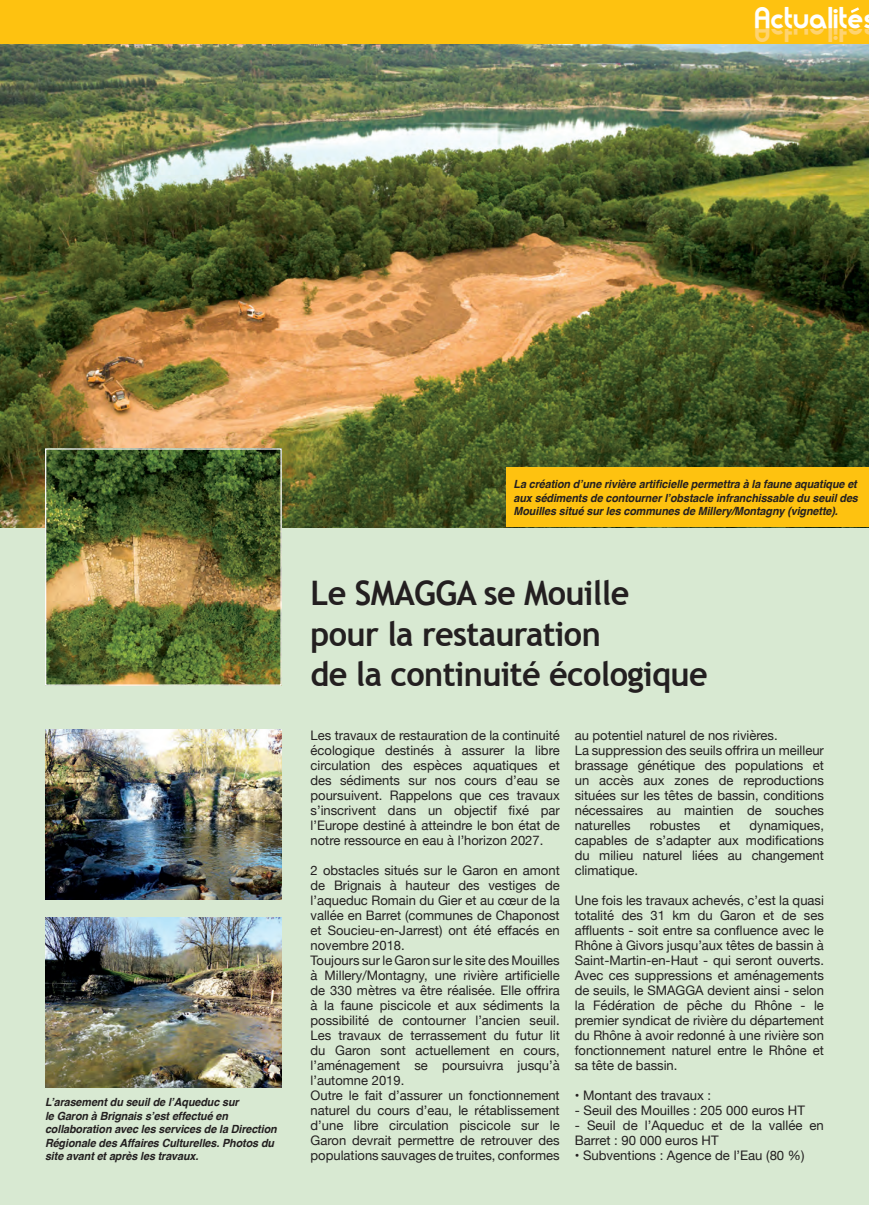
<style>
.page{position:relative;width:869px;height:1205px;background:#fff}
.page>*{position:absolute;margin:0;border:0;box-sizing:border-box;transform-origin:0 0}
.t1{font:700 33.75px "Trebuchet MS";letter-spacing:-.02em;color:#231f20;scale:.96 1}
.t2{font:13.12px/15px "Helvetica Neue";color:#231f20;text-align:justify}
.t3{font:italic 700 11.25px/13.5px "Helvetica";letter-spacing:-.01em;color:#231f20;text-align:justify;scale:.96 1}
</style>
<div class="page">
<div style="left:0;top:68px;width:868px;height:1137px;background:#d8e9d2"></div>
<img style="left:0;top:43px;width:868px;height:484px">
<div style="left:0;top:0;width:868px;height:43px;background:#fec210"></div>
<div style="left:506px;top:467px;width:362px;height:60px;background:#fec210"></div>
<img style="left:47px;top:450px;width:232px;height:234px">
<div style="left:45px;top:448px;width:236px;height:238px;border:1px solid #fff"></div>
<img style="left:45px;top:917px;width:236px;height:170px">
<img style="left:45px;top:730px;width:236px;height:170px">
<svg style="left:850px;top:7px;width:9px;height:6px"></svg>
<p class="t3" style="left:45px;top:1095px;width:243px;text-align:left">L’arasement du seuil de l’Aqueduc sur<br>le Garon à Brignais s’est effectué en collaboration avec les services de la Direction Régionale des Affaires Culturelles. Photos du site avant et après les travaux.</p>
<p class="t3" style="left:513px;top:477px;width:360px">La création d’une rivière artificielle permettra à la faune aquatique et aux sédiments de contourner l’obstacle infranchissable du seuil des Mouilles situé sur les communes de Millery/Montagny (vignette).</p>
<p class="t1" style="left:310px;top:572px;width:333px">Le SMAGGA se Mouille</p>
<p class="t1" style="left:310px;top:613px;width:304px">pour la restauration</p>
<p class="t1" style="left:310px;top:653px;width:415px">de la continuité écologique</p>
<p class="t2" style="left:310px;top:728px;width:250px">Les travaux de restauration de la continuité écologique destinés à assurer la libre circulation des espèces aquatiques et des sédiments sur nos cours d’eau se poursuivent. Rappelons que ces travaux s’inscrivent dans un objectif fixé par l’Europe destiné à atteindre le bon état de notre ressource en eau à l’horizon 2027.</p>
<p class="t2" style="left:310px;top:863px;width:250px">2 obstacles situés sur le Garon en amont de Brignais à hauteur des vestiges de l’aqueduc Romain du Gier et au cœur de la vallée en Barret (communes de Chaponost et Soucieu-en-Jarrest) ont été effacés en novembre 2018.</p>
<p class="t2" style="left:310px;top:953px;width:250px">Toujours sur le Garon sur le site des Mouilles à Millery/Montagny, une rivière artificielle de 330 mètres va être réalisée. Elle offrira à la faune piscicole et aux sédiments la possibilité de contourner l’ancien seuil.<br>Les travaux de terrassement du futur lit du Garon sont actuellement en cours, l’aménagement se poursuivra jusqu’à l’automne 2019.</p>
<p class="t2" style="left:310px;top:1088px;width:250px">Outre le fait d’assurer un fonctionnement naturel du cours d’eau, le rétablissement d’une libre circulation piscicole sur le Garon devrait permettre de retrouver des populations sauvages de truites, conformes</p>
<p class="t2" style="left:574px;top:728px;width:204px">au potentiel naturel de nos rivières.</p>
<p class="t2" style="left:574px;top:743px;width:250px">La suppression des seuils offrira un meilleur brassage génétique des populations et un accès aux zones de reproductions situées sur les têtes de bassin, conditions nécessaires au maintien de souches naturelles</p>
<p class="t2" style="left:574px;top:818px;width:250px;text-indent:175px">dynamiques, capables de s’adapter aux modifications du milieu naturel liées au changement climatique.</p>
<p class="t2" style="left:574px;top:893px;width:250px">Une fois les travaux achevés, c’est la quasi totalité des 31 km du Garon et de ses affluents - soit entre sa confluence avec le Rhône à Givors jusqu’aux têtes de bassin à Saint-Martin-en-Haut - qui seront ouverts.<br>Avec ces suppressions et aménagements de seuils, le SMAGGA devient ainsi - selon la Fédération de pêche du Rhône - le premier syndicat de rivière du département du Rhône à avoir redonné à une rivière son fonctionnement naturel entre le Rhône et sa tête de bassin.</p>
<p class="t2" style="left:574px;top:1088px;width:138px">• Montant des travaux :</p>
<p class="t2" style="left:574px;top:1103px;width:232px">- Seuil des Mouilles : 205 000 euros HT</p>
<p class="t2" style="left:574px;top:1118px;width:250px">- Seuil de l’Aqueduc et de la vallée en<br>Barret : 90 000 euros HT</p>
<p class="t2" style="left:574px;top:1148px;width:231px">• Subventions : Agence de l’Eau (80 %)</p>
<p class="t2" style="left:649px;top:818px;width:52px">robustes</p>
<p class="t2" style="left:719px;top:818px;width:13px">et</p>
</div>
